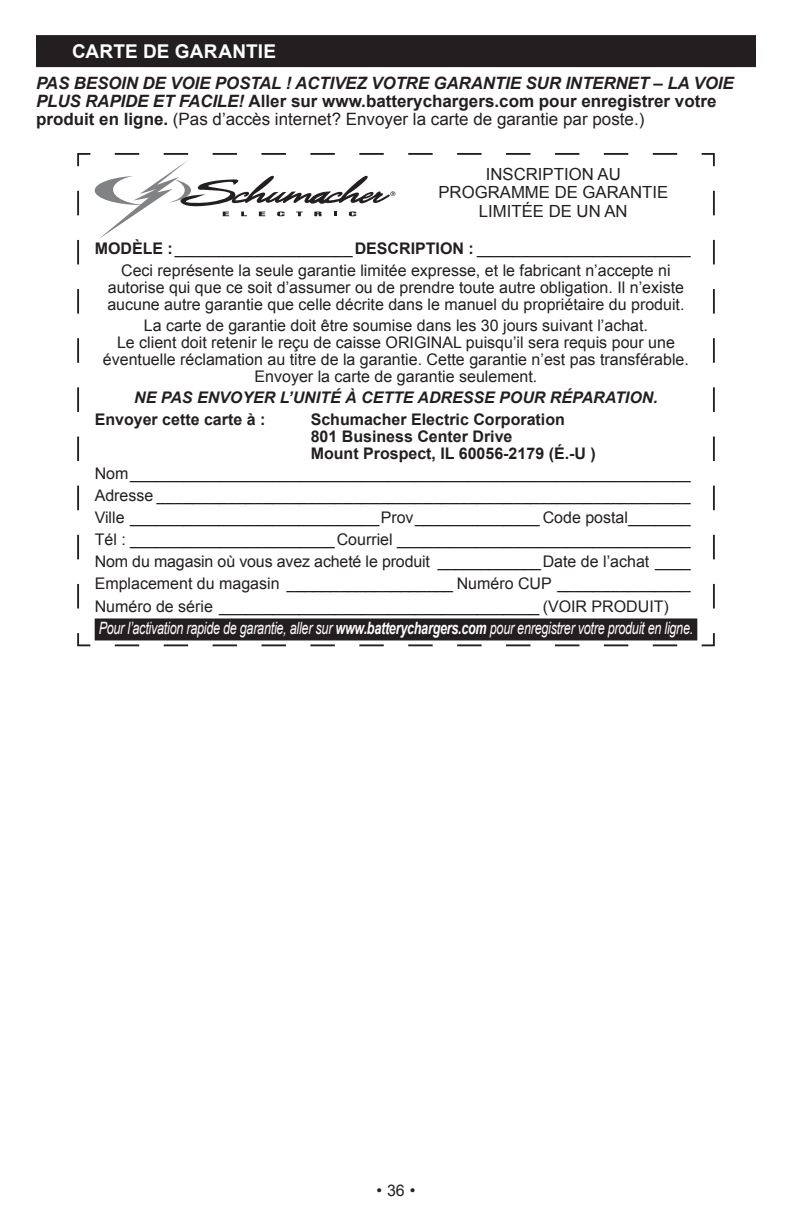
<style>
.page{position:relative;width:792px;height:1224px;background:#fff}
.page>*{position:absolute;margin:0;border:0;box-sizing:border-box;transform-origin:0 0}
.Number_Head_Black_Ba{font:700 19px "Arial";letter-spacing:.01em;color:#fff}
.t1{font:italic 700 17px/18px "Arial";letter-spacing:-.01em;color:#231f20}
.t2{font:italic 17px "Arial";letter-spacing:-.02em;color:#fff;scale:.74 1}
.t3{font:16.8px/18.6px "Arial";color:#231f20;text-align:center}
.t4{font:16px/17px "Arial";color:#231f20;text-align:center}
.t5{font:700 16px "Arial";color:#231f20}
.t6{font:italic 700 16px "Arial";color:#231f20}
.s1{font-style:normal}
.s2{font-weight:400;font-style:normal}
.s3{font-weight:700}
</style>
<div class="page">
<svg style="left:77px;top:153px;width:638px;height:494px"></svg>
<div style="left:95px;top:618px;width:602px;height:22px;background:#231f20"></div>
<div style="left:36px;top:35px;width:720px;height:32px;background:#231f20"></div>
<p class="Number_Head_Black_Ba" style="left:72px;top:39px;width:206px">CARTE DE GARANTIE</p>
<p class="t1" style="left:36px;top:74px;width:699px">PAS BESOIN DE VOIE POSTAL ! ACTIVEZ VOTRE GARANTIE SUR INTERNET – LA VOIE<br>PLUS RAPIDE ET FACILE! <span class="s1">Aller sur www.batterychargers.com pour enregistrer votre produit en ligne.</span> <span class="s2">(Pas d’accès internet? Envoyer la carte de garantie par poste.)</span></p>
<p class="t3" style="left:438px;top:165px;width:231px">INSCRIPTION AU<br>PROGRAMME DE GARANTIE<br>LIMITÉE DE UN AN</p>
<p class="t4" style="left:95px;top:240px;width:598px"><span class="s3">MODÈLE :</span>____________________<span class="s3">DESCRIPTION :</span> ________________________</p>
<p class="t4" style="left:107px;top:262px;width:579px">Ceci représente la seule garantie limitée expresse, et le fabricant n’accepte ni autorise qui que ce soit d’assumer ou de prendre toute autre obligation. Il n’existe aucune autre garantie que celle décrite dans le manuel du propriétaire du produit.</p>
<p class="t4" style="left:103px;top:317px;width:588px">La carte de garantie doit être soumise dans les 30 jours suivant l’achat.<br>Le client doit retenir le reçu de caisse ORIGINAL puisqu’il sera requis pour une éventuelle réclamation au titre de la garantie. Cette garantie n’est pas transférable.<br>Envoyer la carte de garantie seulement.</p>
<p class="t6" style="left:134px;top:387px;width:525px">NE PAS ENVOYER L’UNITÉ À CETTE ADRESSE POUR RÉPARATION.</p>
<p class="t5" style="left:95px;top:409px;width:172px">Envoyer cette carte à :</p>
<p class="t5" style="left:311px;top:409px;width:256px">Schumacher Electric Corporation</p>
<p class="t5" style="left:311px;top:426px;width:203px">801 Business Center Drive</p>
<p class="t5" style="left:311px;top:443px;width:287px">Mount Prospect, IL 60056-2179 (É.-U )</p>
<p class="t4" style="left:95px;top:465px;width:598px">Nom_______________________________________________________________</p>
<p class="t4" style="left:95px;top:487px;width:598px">Adresse ____________________________________________________________</p>
<p class="t4" style="left:95px;top:509px;width:598px">Ville ____________________________Prov______________ Code postal_______</p>
<p class="t4" style="left:95px;top:531px;width:598px">Tél : _______________________Courriel _________________________________</p>
<p class="t4" style="left:95px;top:553px;width:598px">Nom du magasin où vous avez acheté le produit ____________Date de l’achat ____</p>
<p class="t4" style="left:95px;top:575px;width:598px">Emplacement du magasin ___________________ Numéro CUP _______________</p>
<p class="t4" style="left:95px;top:598px;width:576px">Numéro de série ____________________________________ (VOIR PRODUIT)</p>
<p class="t2" style="left:99px;top:617px;width:805px">Pour l’activation rapide de garantie, aller sur <span class="s3">www.batterychargers.com</span> pour enregistrer votre produit en ligne.</p>
<p class="t4" style="left:376px;top:1182px;width:41px">•36•</p>
</div>
